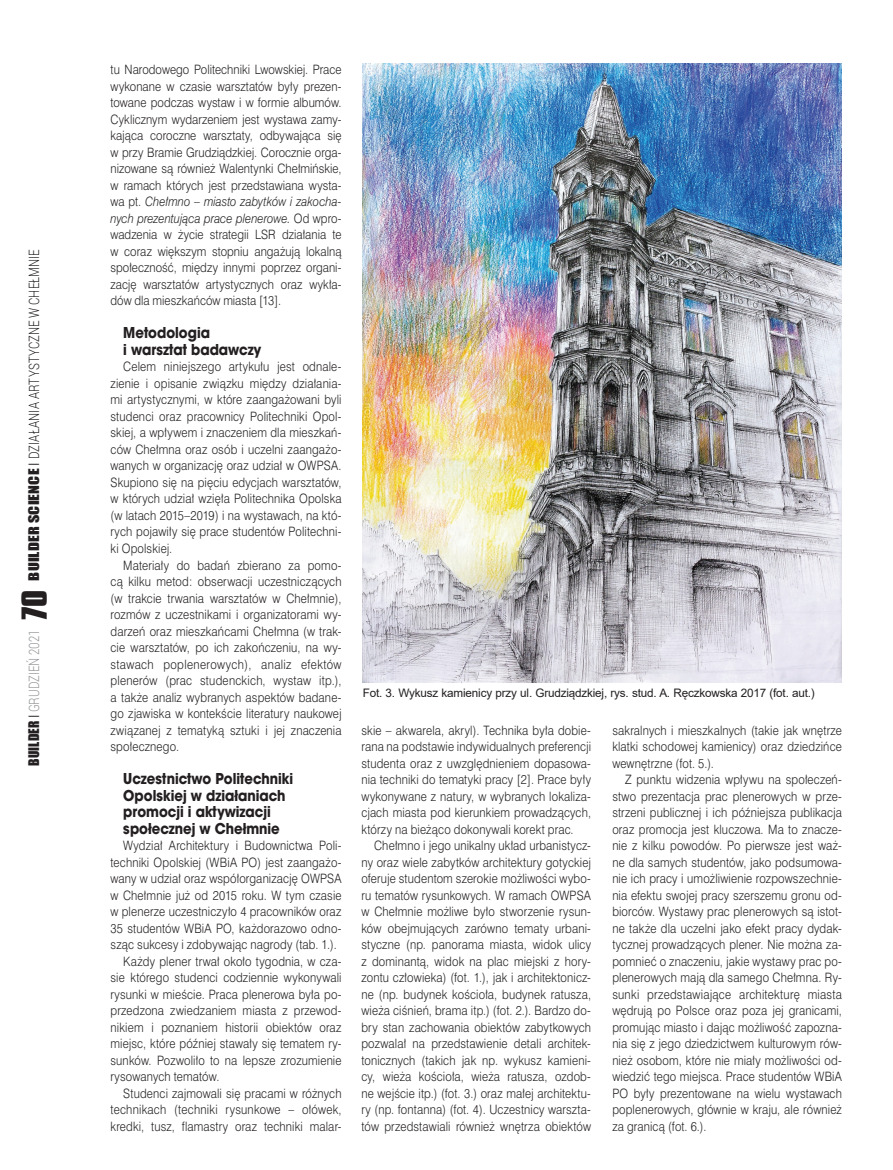
<style>
.page{position:relative;width:893px;height:1170px;background:#fff}
.page>*{position:absolute;margin:0;border:0;box-sizing:border-box;transform-origin:0 0}
.srodtytul{font:700 16.5px/16.5px "Avant Gar Got Itc TEE";color:#231f20;scale:.9 1}
.t1{font:300 14.25px "Roboto";color:#231f20;scale:.8 1}
.t2{font:300 14.25px "Roboto";color:#939598;scale:.8 1}
.tekst_swiss{font:12px/16.5px "Swis 721 Lt PL";letter-spacing:.015em;color:#231f20;text-align:justify;scale:.89 1}
.Fot_podpis{font:11.7px "Arial";letter-spacing:-.015em;color:#231f20}
.s1{font-family:"Impact";font-weight:400;font-size:13.5px}
.s2{font-family:"Swis 721 Lt PL";font-weight:400;font-size:13.5px}
.s3{font-family:"Impact";font-weight:400;font-size:13.5px;color:#231f20}
.s4{font-family:"Swis 721 Lt PL";font-weight:400;font-size:13.5px;color:#231f20}
.s5{font-family:"Compacta PL";font-weight:700;font-size:30px;color:#231f20}
.s6{font-style:italic}
</style>
<div class="page">
<img style="left:363px;top:64px;width:479px;height:618px">
<p class="t1" style="left:24px;top:580px;width:416px;rotate:-90deg"><span class="s1">BUILDER SCIENCE</span> <span class="s2">I</span> DZIAŁANIA ARTYSTYCZNE W CHEŁMNIE</p>
<p class="t2" style="left:24px;top:765px;width:222px;rotate:-90deg"><span class="s3">BUILDER</span> <span class="s4">I</span> GRUDZIEŃ 2021 <span class="s5">70</span></p>
<p class="tekst_swiss" style="left:111px;top:61px;width:261px">tu Narodowego Politechniki Lwowskiej. Prace wykonane w czasie warsztatów były prezen&shy;towane podczas wystaw i w formie albumów.<br>Cyklicznym wydarzeniem jest wystawa zamy&shy;kająca coroczne warsztaty, odbywająca się w przy Bramie Grudziądzkiej. Corocznie orga&shy;nizowane są również Walentynki Chełmińskie, w ramach których jest przedstawiana wysta&shy;wa pt. <span class="s6">Chełmno – miasto zabytków i zakocha&shy;nych prezentująca prace plenerowe.</span> Od wpro&shy;wadzenia w życie strategii LSR działania te w coraz większym stopniu angażują lokalną społeczność, między innymi poprzez organi&shy;zację warsztatów artystycznych oraz wykła&shy;dów dla mieszkańców miasta [13].</p>
<p class="srodtytul" style="left:123px;top:324px;width:155px">Metodologia<br>i warsztat badawczy</p>
<p class="tekst_swiss" style="left:111px;top:358px;width:261px;text-indent:13px">Celem niniejszego artykułu jest odnale&shy;zienie i opisanie związku między działania&shy;mi artystycznymi, w które zaangażowani byli studenci oraz pracownicy Politechniki Opol&shy;skiej, a wpływem i znaczeniem dla mieszkań&shy;ców Chełmna oraz osób i uczelni zaangażo&shy;wanych w organizację oraz udział w OWPSA.<br>Skupiono się na pięciu edycjach warsztatów, w których udział wzięła Politechnika Opolska (w latach 2015–2019) i na wystawach, na któ&shy;rych pojawiły się prace studentów Politechni&shy;ki Opolskiej.</p>
<p class="tekst_swiss" style="left:111px;top:556px;width:261px;text-indent:13px">Materiały do badań zbierano za pomo&shy;cą kilku metod: obserwacji uczestniczących (w trakcie trwania warsztatów w Chełmnie), rozmów z uczestnikami i organizatorami wy&shy;darzeń oraz mieszkańcami Chełmna (w trak&shy;cie warsztatów, po ich zakończeniu, na wy&shy;stawach poplenerowych), analiz efektów plenerów (prac studenckich, wystaw itp.), a także analiz wybranych aspektów badane&shy;go zjawiska w kontekście literatury naukowej związanej z tematyką sztuki i jej znaczenia społecznego.</p>
<p class="srodtytul" style="left:123px;top:770px;width:190px">Uczestnictwo Politechniki<br>Opolskiej w działaniach promocji i aktywizacji społecznej w Chełmnie</p>
<p class="tekst_swiss" style="left:111px;top:837px;width:261px;text-indent:13px">Wydział Architektury i Budownictwa Poli&shy;techniki Opolskiej (WBiA PO) jest zaangażo&shy;wany w udział oraz współorganizację OWPSA w Chełmnie już od 2015 roku. W tym czasie w plenerze uczestniczyło 4 pracowników oraz 35 studentów WBiA PO, każdorazowo odno&shy;sząc sukcesy i zdobywając nagrody (tab. 1.).</p>
<p class="tekst_swiss" style="left:111px;top:952px;width:261px;text-indent:13px">Każdy plener trwał około tygodnia, w cza&shy;sie którego studenci codziennie wykonywali rysunki w mieście. Praca plenerowa była po&shy;przedzona zwiedzaniem miasta z przewod&shy;nikiem i poznaniem historii obiektów oraz miejsc, które później stawały się tematem ry&shy;sunków. Pozwoliło to na lepsze zrozumienie rysowanych tematów.</p>
<p class="tekst_swiss" style="left:111px;top:1084px;width:261px;text-indent:13px">Studenci zajmowali się pracami w różnych technikach (techniki rysunkowe – ołówek, kredki, tusz, flamastry oraz techniki malar-</p>
<p class="Fot_podpis" style="left:363px;top:684px;width:454px">Fot. 3. Wykusz kamienicy przy ul. Grudziądzkiej, rys. stud. A. Ręczkowska 2017 (fot. aut.)</p>
<p class="tekst_swiss" style="left:361px;top:721px;width:259px">skie – akwarela, akryl). Technika była dobie&shy;rana na podstawie indywidualnych preferencji studenta oraz z uwzględnieniem dopasowa&shy;nia techniki do tematyki pracy [2]. Prace były wykonywane z natury, w wybranych lokaliza&shy;cjach miasta pod kierunkiem prowadzących, którzy na bieżąco dokonywali korekt prac.</p>
<p class="tekst_swiss" style="left:361px;top:837px;width:259px;text-indent:13px">Chełmno i jego unikalny układ urbanistycz&shy;ny oraz wiele zabytków architektury gotyckiej oferuje studentom szerokie możliwości wybo&shy;ru tematów rysunkowych. W ramach OWPSA w Chełmnie możliwe było stworzenie rysun&shy;ków obejmujących zarówno tematy urbani&shy;styczne (np. panorama miasta, widok ulicy z dominantą, widok na plac miejski z hory&shy;zontu człowieka) (fot. 1.), jak i architektonicz&shy;ne (np. budynek kościoła, budynek ratusza, wieża ciśnień, brama itp.) (fot. 2.). Bardzo do&shy;bry stan zachowania obiektów zabytkowych pozwalał na przedstawienie detali architek&shy;tonicznych (takich jak np. wykusz kamieni&shy;cy, wieża kościoła, wieża ratusza, ozdob&shy;ne wejście itp.) (fot. 3.) oraz małej architektu&shy;ry (np. fontanna) (fot. 4). Uczestnicy warszta&shy;tów przedstawiali również wnętrza obiektów</p>
<p class="tekst_swiss" style="left:612px;top:721px;width:259px">sakralnych i mieszkalnych (takie jak wnętrze klatki schodowej kamienicy) oraz dziedzińce wewnętrzne (fot. 5.).</p>
<p class="tekst_swiss" style="left:612px;top:771px;width:259px;text-indent:13px">Z punktu widzenia wpływu na społeczeń&shy;stwo prezentacja prac plenerowych w prze&shy;strzeni publicznej i ich późniejsza publikacja oraz promocja jest kluczowa. Ma to znacze&shy;nie z kilku powodów. Po pierwsze jest waż&shy;ne dla samych studentów, jako podsumowa&shy;nie ich pracy i umożliwienie rozpowszechnie&shy;nia efektu swojej pracy szerszemu gronu od&shy;biorców. Wystawy prac plenerowych są istot&shy;ne także dla uczelni jako efekt pracy dydak&shy;tycznej prowadzących plener. Nie można za&shy;pomnieć o znaczeniu, jakie wystawy prac po&shy;plenerowych mają dla samego Chełmna. Ry&shy;sunki przedstawiające architekturę miasta wędrują po Polsce oraz poza jej granicami, promując miasto i dając możliwość zapozna&shy;nia się z jego dziedzictwem kulturowym rów&shy;nież osobom, które nie miały możliwości od&shy;wiedzić tego miejsca. Prace studentów WBiA PO były prezentowane na wielu wystawach poplenerowych, głównie w kraju, ale również za granicą (fot. 6.).</p>
</div>
